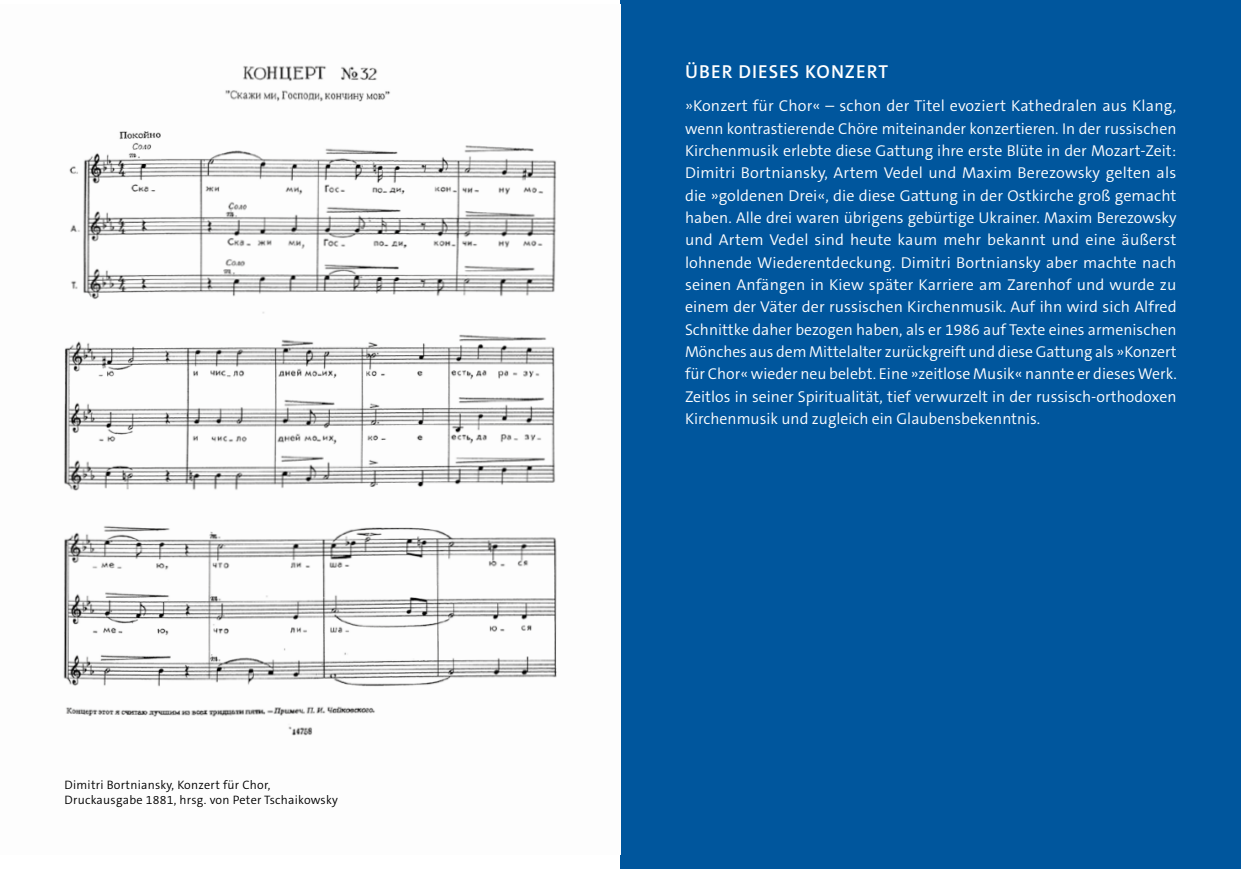
<style>
.page{position:relative;width:1241px;height:869px;background:#fff}
.page>*{position:absolute;margin:0;border:0;box-sizing:border-box;transform-origin:0 0}
.t1{font:600 18.9px "The Sans C5";letter-spacing:.05em;color:#fff}
.t2{font:300 15.75px/22.4px "The Sans C5";color:#fff;text-align:justify}
.t3{font:300 12.25px/15.8px "The Sans C5";letter-spacing:.02em;color:#000}
</style>
<div class="page">
<div style="left:620px;top:0;width:620px;height:868px;background:#00569d"></div>
<img style="left:63px;top:65px;width:494px;height:671px">
<p class="t3" style="left:64px;top:776px;width:275px">Dimitri Bortniansky, Konzert für Chor,<br>Druckausgabe 1881, hrsg. von Peter Tschaikowsky</p>
<p class="t1" style="left:685px;top:60px;width:204px">ÜBER DIESES KONZERT</p>
<p class="t2" style="left:685px;top:95px;width:493px">»Konzert für Chor« – schon der Titel evoziert Kathedralen aus Klang, wenn kontrastierende Chöre miteinander konzertieren. In der russischen Kirchenmusik erlebte diese Gattung ihre erste Blüte in der Mozart-Zeit:<br>Dimitri Bortniansky, Artem Vedel und Maxim Berezowsky gelten als die »goldenen Drei«, die diese Gattung in der Ostkirche groß gemacht haben. Alle drei waren übrigens gebürtige Ukrainer. Maxim Berezowsky und Artem Vedel sind heute kaum mehr bekannt und eine äußerst lohnende Wiederentdeckung. Dimitri Bortniansky aber machte nach seinen Anfängen in Kiew später Karriere am Zarenhof und wurde zu einem der Väter der russischen Kirchenmusik. Auf ihn wird sich Alfred Schnittke daher bezogen haben, als er 1986 auf Texte eines armenischen Mönches aus dem Mittelalter zurückgreift und diese Gattung als »Konzert für Chor« wieder neu belebt. Eine »zeitlose Musik« nannte er dieses Werk.<br>Zeitlos in seiner Spiritualität, tief verwurzelt in der russisch-orthodoxen Kirchenmusik und zugleich ein Glaubensbekenntnis.</p>
</div>
